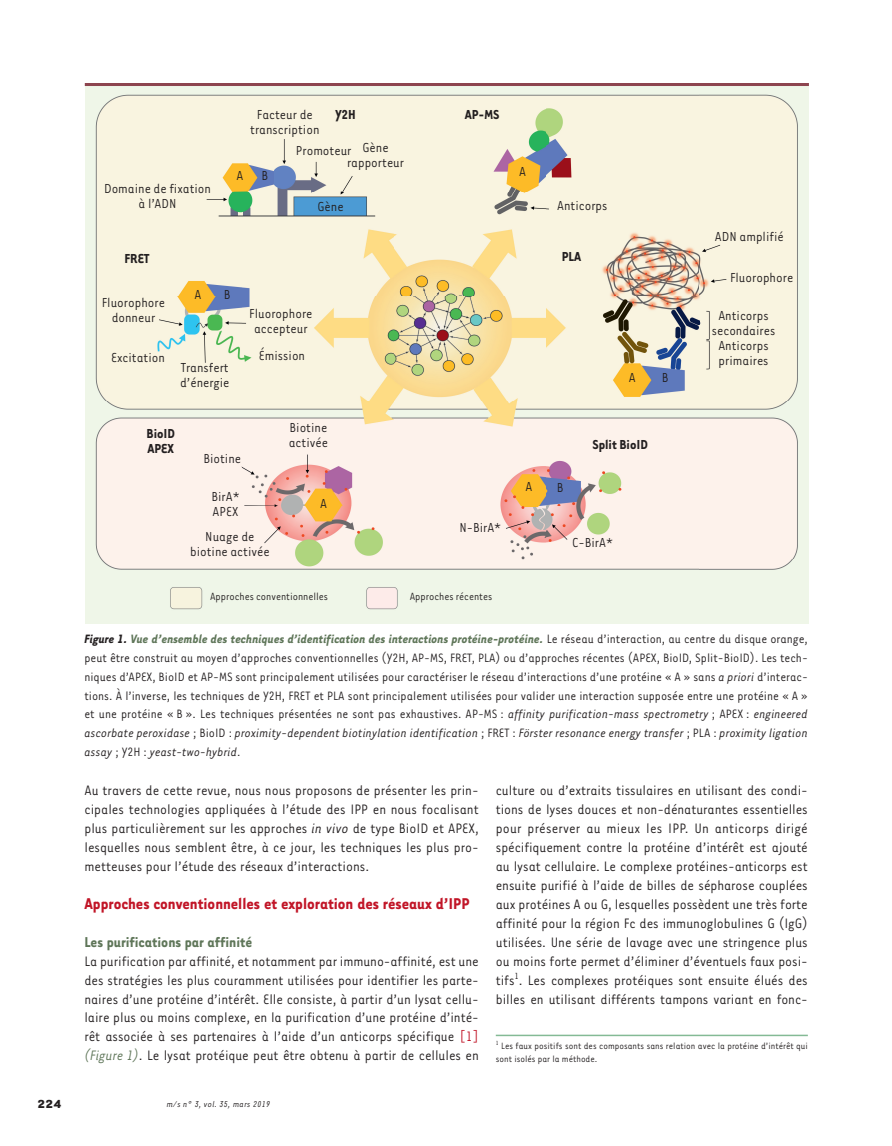
<style>
.page{position:relative;width:892px;height:1146px;background:#fff}
.page>*{position:absolute;margin:0;border:0;box-sizing:border-box;transform-origin:0 0}
.t1{font:700 18px "Tarzana Narrow";color:#c11527}
.t2{font:700 16.5px "Tarzana Narrow";color:#5f7659}
.t3{font:15.75px/18.9px "Tarzana Narrow";letter-spacing:-.005em;color:#231f20;text-align:justify}
.t4{font:15px/15px "Tarzana Narrow";color:#231f20;text-align:center}
.t5{font:700 15px/15px "Tarzana Narrow";color:#231f20}
.t6{font:13.95px/18.9px "Tarzana Narrow";color:#231f20;text-align:justify}
.t7{font:700 13.5px "Tarzana Wide";color:#231f20}
.t8{font:12px "Tarzana Narrow";color:#231f20}
.t9{font:10.5px/12.6px "Tarzana Narrow";color:#231f20}
.t10{font:italic 9.75px "Tarzana Narrow";letter-spacing:.025em;color:#231f20}
.s1{font-weight:700;font-style:italic}
.s2{font-weight:700;font-style:italic;color:#5f7659}
.s3{font-style:italic}
.s4{color:#c11527}
.s5{font-style:italic;color:#5f7659}
</style>
<div class="page">
<hr style="left:495px;top:1034px;width:312px;height:2px;background:#84ba95">
<div style="left:86px;top:84px;width:722px;height:539px;background:#eff6e8"></div>
<img style="left:95px;top:94px;width:703px;height:516px">
<div style="left:317px;top:493px;width:13px;height:16px;background:#fdbb27;border-radius:7px"></div>
<hr style="left:85px;top:83px;width:723px;height:3px;background:#8d454f">
<p class="t4" style="left:104px;top:180px;width:108px">Domaine de fixation à l’ADN</p>
<p class="t4" style="left:250px;top:107px;width:71px">Facteur de transcription</p>
<p class="t5" style="left:335px;top:106px;width:22px">Y2H</p>
<p class="t4" style="left:347px;top:144px;width:59px;line-height:12.3px;text-align:left;text-indent:-51px">Promoteur Gène rapporteur</p>
<p class="t4" style="left:236px;top:167px;width:33px">A B</p>
<p class="t4" style="left:317px;top:198px;width:28px">Gène</p>
<p class="t5" style="left:124px;top:250px;width:26px">FRET</p>
<p class="t4" style="left:102px;top:295px;width:65px">Fluorophore donneur</p>
<p class="t4" style="left:249px;top:306px;width:65px">Fluorophore accepteur</p>
<p class="t4" style="left:111px;top:349px;width:55px">Excitation</p>
<p class="t4" style="left:180px;top:359px;width:51px;text-align:left">Transfert d’énergie</p>
<p class="t4" style="left:194px;top:286px;width:8px">A</p>
<p class="t4" style="left:224px;top:286px;width:8px">B</p>
<p class="t4" style="left:259px;top:347px;width:48px">Émission</p>
<p class="t5" style="left:147px;top:425px;width:30px">BioID<br>APEX</p>
<p class="t4" style="left:203px;top:450px;width:39px">Biotine</p>
<p class="t4" style="left:211px;top:488px;width:30px;text-align:left">BirA*<br>APEX</p>
<p class="t4" style="left:190px;top:528px;width:81px">Nuage de biotine activée</p>
<p class="t4" style="left:289px;top:419px;width:41px;text-align:left">Biotine activée</p>
<p class="t4" style="left:320px;top:495px;width:8px">A</p>
<p class="t5" style="left:464px;top:106px;width:36px">AP-MS</p>
<p class="t4" style="left:459px;top:519px;width:43px">N-BirA*</p>
<p class="t8" style="left:210px;top:589px;width:120px">Approches conventionnelles</p>
<p class="t8" style="left:409px;top:589px;width:84px">Approches récentes</p>
<p class="t4" style="left:519px;top:163px;width:8px">A</p>
<p class="t4" style="left:525px;top:478px;width:8px">A</p>
<p class="t4" style="left:557px;top:197px;width:52px">Anticorps</p>
<p class="t5" style="left:561px;top:248px;width:21px">PLA</p>
<p class="t4" style="left:628px;top:369px;width:8px">A</p>
<p class="t4" style="left:661px;top:369px;width:8px">B</p>
<p class="t4" style="left:556px;top:479px;width:8px">B</p>
<p class="t5" style="left:592px;top:436px;width:57px">Split BioID</p>
<p class="t4" style="left:572px;top:534px;width:42px">C-BirA*</p>
<p class="t4" style="left:714px;top:229px;width:70px">ADN amplifié</p>
<p class="t4" style="left:729px;top:269px;width:65px">Fluorophore</p>
<p class="t4" style="left:711px;top:307px;width:65px">Anticorps secondaires</p>
<p class="t4" style="left:718px;top:337px;width:52px;text-align:left">Anticorps primaires</p>
<p class="t6" style="left:84px;top:628px;width:724px"><span class="s1">Figure 1.</span> <span class="s2">Vue d’ensemble des techniques d’identification des interactions protéine-protéine.</span> Le réseau d’interaction, au centre du disque orange, peut être construit au moyen d’approches conventionnelles (Y2H, AP-MS, FRET, PLA) ou d’approches récentes (APEX, BioID, Split-BioID). Les tech&shy;niques d’APEX, BioID et AP-MS sont principalement utilisées pour caractériser le réseau d’interactions d’une protéine « A » sans <span class="s3">a priori</span> d’interac&shy;tions. À l’inverse, les techniques de Y2H, FRET et PLA sont principalement utilisées pour valider une interaction supposée entre une protéine « A » et une protéine « B ». Les techniques présentées ne sont pas exhaustives. AP-MS : <span class="s3">affinity purification</span>-<span class="s3">mass spectrometry</span> ; APEX : <span class="s3">engineered ascorbate peroxidase</span> ; BioID : <span class="s3">proximity-dependent biotinylation identification</span> ; FRET : <span class="s3">Förster resonance energy transfer</span> ; PLA : <span class="s3">proximity ligation assay</span> ; Y2H : <span class="s3">yeast-two-hybrid</span>.</p>
<p class="t3" style="left:84px;top:780px;width:396px">Au travers de cette revue, nous nous proposons de présenter les prin&shy;cipales technologies appliquées à l’étude des IPP en nous focalisant plus particulièrement sur les approches <span class="s3">in vivo</span> de type BioID et APEX, lesquelles nous semblent être, à ce jour, les techniques les plus pro&shy;metteuses pour l’étude des réseaux d’interactions.</p>
<p class="t1" style="left:84px;top:892px;width:386px">Approches conventionnelles et exploration des réseaux d’IPP</p>
<p class="t2" style="left:84px;top:931px;width:169px">Les purifications par affinité</p>
<p class="t3" style="left:84px;top:950px;width:396px">La purification par affinité, et notamment par immuno-affinité, est une des stratégies les plus couramment utilisées pour identifier les parte&shy;naires d’une protéine d’intérêt. Elle consiste, à partir d’un lysat cellu&shy;laire plus ou moins complexe, en la purification d’une protéine d’inté&shy;rêt associée à ses partenaires à l’aide d’un anticorps spécifique <span class="s4">[1] </span><span class="s5">(Figure 1)</span>. Le lysat protéique peut être obtenu à partir de cellules en</p>
<p class="t7" style="left:37px;top:1094px;width:26px">224</p>
<p class="t10" style="left:167px;top:1098px;width:105px">m/s n° 3, vol. 35, mars 2019</p>
<p class="t3" style="left:495px;top:780px;width:313px">culture ou d’extraits tissulaires en utilisant des condi&shy;tions de lyses douces et non-dénaturantes essentielles pour préserver au mieux les IPP. Un anticorps dirigé spécifiquement contre la protéine d’intérêt est ajouté au lysat cellulaire. Le complexe protéines-anticorps est ensuite purifié à l’aide de billes de sépharose couplées aux protéines A ou G, lesquelles possèdent une très forte affinité pour la région Fc des immunoglobulines G (IgG) utilisées. Une série de lavage avec une stringence plus ou moins forte permet d’éliminer d’éventuels faux posi&shy;tifs<sup>1</sup>. Les complexes protéiques sont ensuite élués des billes en utilisant différents tampons variant en fonc-</p>
<p class="t9" style="left:495px;top:1038px;width:313px"><sup>1</sup> Les faux positifs sont des composants sans relation avec la protéine d’intérêt qui sont isolés par la méthode.</p>
</div>
